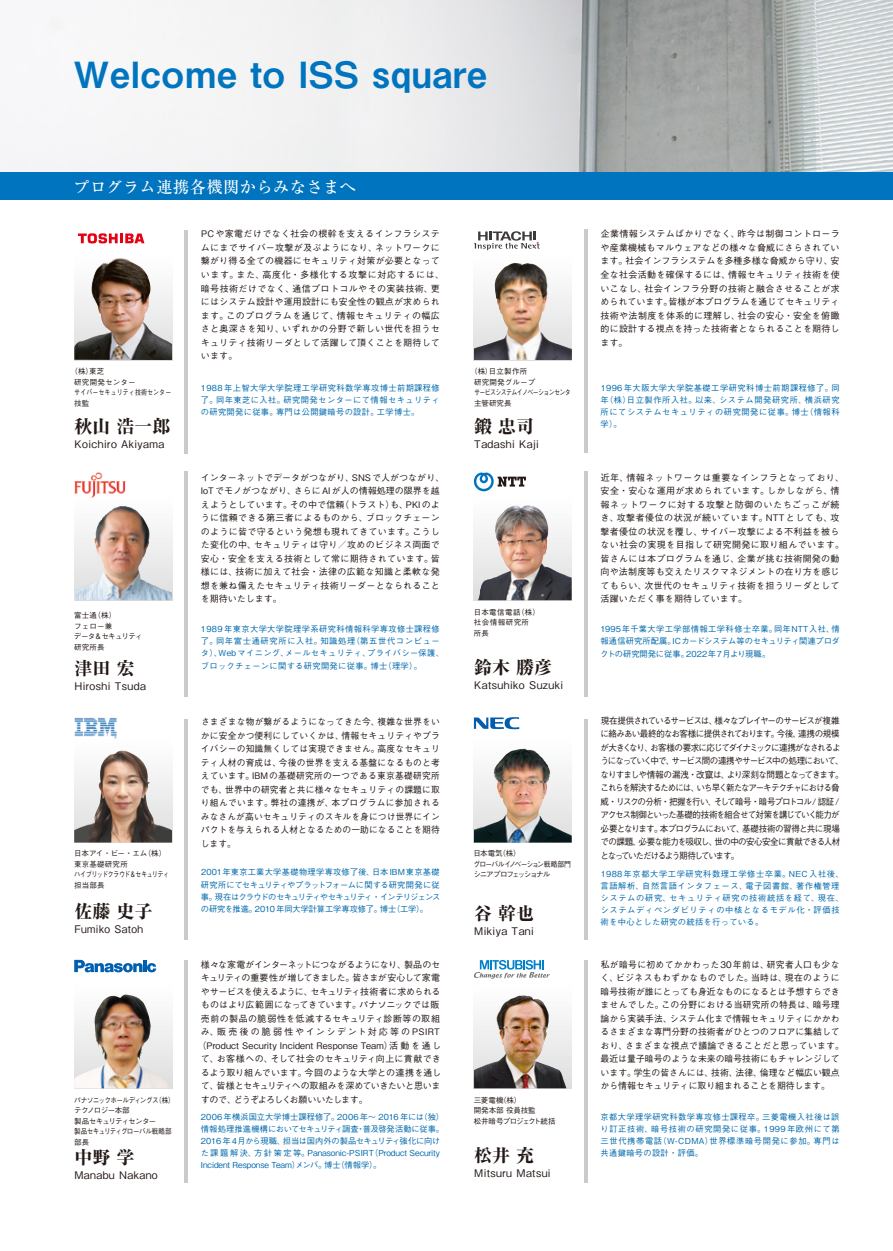
<style>
.page{position:relative;width:893px;height:1251px;background:#fff}
.page>*{position:absolute;margin:0;border:0;box-sizing:border-box;transform-origin:0 0}
.t1{font:36px "Midashi Go Pro MB31";letter-spacing:.02em;color:#0074be}
.t2{font:800 18px "Ryumin Pro";color:#221815}
.t3{font:500 16.2px "Ryumin Pro";letter-spacing:.03em;color:#fff}
.t4{font:500 10.5px "Gothic BBB Pro";letter-spacing:.04em;color:#221815}
.t5{font:500 9px/13.5px "Gothic BBB Pro";letter-spacing:.02em;color:#221815}
.t6{font:500 9px/13.5px "Gothic BBB Pro";letter-spacing:-.105em;color:#221815;scale:.95 1}
.t7{font:500 9px "Gothic BBB Pro";letter-spacing:-.04em;color:#221815}
.t8{font:500 9px "Gothic BBB Pro";letter-spacing:-.005em;color:#221815}
.t9{font:500 9px "Gothic BBB Pro";letter-spacing:-.06em;color:#221815}
.t10{font:500 9px "Gothic BBB Pro";letter-spacing:-.05em;color:#221815}
.t11{font:500 9px "Gothic BBB Pro";letter-spacing:.045em;color:#221815}
.t12{font:500 9px "Gothic BBB Pro";letter-spacing:.2em;color:#221815}
.t13{font:500 9px "Gothic BBB Pro";letter-spacing:-.085em;color:#221815}
.t14{font:500 8.25px/12px "Gothic BBB Pro";letter-spacing:.04em;color:#0069ad;text-align:justify}
.t15{font:500 8.25px/12px "Gothic BBB Pro";letter-spacing:-.005em;color:#0069ad}
.t16{font:500 8.25px/12px "Gothic BBB Pro";letter-spacing:.07em;color:#0069ad}
.t17{font:500 7.5px/10.5px "Gothic BBB Pro";letter-spacing:.025em;color:#221815}
.t18{font:500 7.5px/10.5px "Gothic BBB Pro";letter-spacing:-.085em;color:#221815;scale:.88 1}
.t19{font:500 7.5px/10.5px "Gothic BBB Pro";letter-spacing:-.045em;color:#221815}
.t20{font:500 7.5px/10.5px "Gothic BBB Pro";letter-spacing:-.1em;color:#221815}
.t21{font:500 7.5px/10.5px "Gothic BBB Pro";letter-spacing:-.13em;color:#221815}
.t22{font:500 7.5px/10.5px "Gothic BBB Pro";letter-spacing:-.02em;color:#221815}
.t23{font:500 7.5px/10.5px "Gothic BBB Pro";letter-spacing:.06em;color:#221815}
</style>
<div class="page">
<img style="left:74px;top:750px;width:98px;height:92px">
<img style="left:0;top:0;width:893px;height:172px">
<div style="left:0;top:172px;width:893px;height:28px;background:#0074be"></div>
<img style="left:74px;top:258px;width:98px;height:102px">
<img style="left:474px;top:263px;width:98px;height:97px">
<img style="left:74px;top:506px;width:98px;height:94px">
<div style="left:474px;top:979px;width:98px;height:109px;background:linear-gradient(to bottom,#fff,#dddede)"></div>
<img style="left:474px;top:995px;width:92px;height:93px">
<img style="left:474px;top:748px;width:98px;height:94px">
<svg style="left:74px;top:959px;width:82px;height:13px"></svg>
<svg style="left:474px;top:717px;width:45px;height:12px"></svg>
<hr style="left:185px;top:471px;width:3px;height:225px;background:#c9caca">
<hr style="left:185px;top:230px;width:3px;height:224px;background:#c9caca">
<hr style="left:185px;top:718px;width:3px;height:221px;background:#c9caca">
<hr style="left:584px;top:718px;width:4px;height:221px;background:#c9caca">
<hr style="left:584px;top:959px;width:4px;height:222px;background:#c9caca">
<hr style="left:185px;top:959px;width:3px;height:222px;background:#c9caca">
<img style="left:74px;top:472px;width:51px;height:26px">
<img style="left:74px;top:717px;width:43px;height:21px">
<svg style="left:474px;top:231px;width:66px;height:19px"></svg>
<hr style="left:584px;top:229px;width:4px;height:223px;background:#c9caca">
<svg style="left:78px;top:233px;width:66px;height:10px"></svg>
<svg style="left:474px;top:959px;width:76px;height:19px"></svg>
<hr style="left:584px;top:471px;width:4px;height:225px;background:#c9caca">
<div style="left:474px;top:492px;width:98px;height:108px;background:linear-gradient(to bottom,#fff,#dededf)"></div>
<img style="left:74px;top:994px;width:96px;height:94px">
<svg style="left:474px;top:472px;width:52px;height:19px"></svg>
<img style="left:478px;top:505px;width:94px;height:95px">
<h1 class="t1" style="left:73px;top:45px;width:415px">Welcome to ISS square</h1>
<h3 class="t3" style="left:73px;top:174px;width:284px">プログラム連携各機関からみなさまへ</h3>
<p class="t17" style="left:74px;top:365px;width:99px;text-indent:-4px">（株）東芝<br>研究開発センター<br>サイバーセキュリティ技術センター技監</p>
<h2 class="t2" style="left:75px;top:412px;width:97px">秋山 浩一郎</h2>
<p class="t4" style="left:75px;top:435px;width:91px">Koichiro Akiyama</p>
<p class="t17" style="left:74px;top:609px;width:70px">富士通（株）<br>フェロー兼<br>データ＆セキュリティ研究所長</p>
<h2 class="t2" style="left:74px;top:653px;width:61px">津田 宏</h2>
<p class="t4" style="left:74px;top:677px;width:73px">Hiroshi Tsuda</p>
<p class="t19" style="left:74px;top:847px;width:96px">日本アイ・ビー・エム（株）東京基礎研究所<br>ハイブリッドクラウド＆セキュリティ担当部長</p>
<h2 class="t2" style="left:74px;top:897px;width:79px">佐藤 史子</h2>
<p class="t4" style="left:74px;top:920px;width:70px">Fumiko Satoh</p>
<p class="t18" style="left:74px;top:1093px;width:116px">パナソニックホールディングス（株）テクノロジー本部<br>製品セキュリティセンター<br>製品セキュリティグローバル戦略部部長</p>
<h2 class="t2" style="left:74px;top:1142px;width:61px">中野 学</h2>
<p class="t4" style="left:74px;top:1166px;width:85px">Manabu Nakano</p>
<p class="t5" style="left:201px;top:226px;width:245px">PCや家電だけでなく社会の根幹を支えるインフラシステムにまでサイバー攻撃が及ぶようになり、ネットワークに繋がり得る全ての機器にセキュリティ対策が必要となっています。また、高度化・多様化する攻撃に対応するには、暗号技術だけでなく、通信プロトコルやその実装技術、更にはシステム設計や運用設計にも安全性の観点が求められます。このプログラムを通じて、情報セキュリティの幅広さと奥深さを知り、いずれかの分野で新しい世代を担うセキュリティ技術リーダとして活躍して頂くことを期待しています。</p>
<p class="t14" style="left:201px;top:380px;width:240px">1988年上智大学大学院理工学研究科数学専攻博士前期課程修了。同年東芝に入社。研究開発センターにて情報セキュリティの研究開発に従事。専門は公開鍵暗号の設計。工学博士。</p>
<p class="t5" style="left:201px;top:469px;width:245px">インターネットでデータがつながり、SNSで人がつながり、<br>IoTでモノがつながり、さらにAIが人の情報処理の限界を越えようとしています。その中で信頼（トラスト）も、PKIのように信頼できる第三者によるものから、ブロックチェーンのように皆で守るという発想も現れてきています。こうした変化の中、セキュリティは守り／攻めのビジネス両面で安心・安全を支える技術として常に期待されています。皆様には、技術に加えて社会・法律の広範な知識と柔軟な発想を兼ね備えたセキュリティ技術リーダーとなられることを期待いたします。</p>
<p class="t14" style="left:201px;top:622px;width:245px;text-align:left">1989年東京大学大学院理学系研究科情報科学専攻修士課程修了。同年富士通研究所に入社。知識処理（第五世代コンピュータ）、Webマイニング、メールセキュリティ、プライバシー保護、ブロックチェーンに関する研究開発に従事。博士（理学）。</p>
<p class="t5" style="left:201px;top:713px;width:241px;text-align:justify">さまざまな物が繋がるようになってきた今、複雑な世界をいかに安全かつ便利にしていくかは、情報セキュリティやプライバシーの知識無くしては実現できません。高度なセキュリティ人材の育成は、今後の世界を支える基盤になるものと考えています。IBMの基礎研究所の一つである東京基礎研究所でも、世界中の研究者と共に様々なセキュリティの課題に取り組んでいます。弊社の連携が、本プログラムに参加されるみなさんが高いセキュリティのスキルを身につけ世界にインパクトを与えられる人材となるための一助になることを期待します。</p>
<p class="t14" style="left:201px;top:865px;width:241px">2001年東京工業大学基礎物理学専攻修了後、日本IBM東京基礎研究所にてセキュリティやプラットフォームに関する研究開発に従事。現在はクラウドのセキュリティやセキュリティ・インテリジェンスの研究を推進。2010 年同大学計算工学専攻修了。博士（工学）。</p>
<p class="t7" style="left:201px;top:956px;width:241px">様々な家電がインターネットにつながるようになり、製品のセ</p>
<p class="t9" style="left:201px;top:970px;width:241px">キュリティの重要性が増してきました。皆さまが安心して家電</p>
<p class="t10" style="left:201px;top:983px;width:241px">やサービスを使えるように、セキュリティ技術者に求められる</p>
<p class="t8" style="left:201px;top:997px;width:240px">ものはより広範囲になってきています。パナソニックでは販</p>
<p class="t11" style="left:201px;top:1010px;width:241px">売前の製品の脆弱性を低減するセキュリティ診断等の取組</p>
<p class="t12" style="left:201px;top:1024px;width:240px">み、販売後の脆弱性やインシデント対応等のPSIRT</p>
<p class="t5" style="left:197px;top:1037px;width:245px">（Product Security Incident Response Team）活動を通し</p>
<p class="t5" style="left:201px;top:1050px;width:241px">て、お客様への、そして社会のセキュリティ向上に貢献でき</p>
<p class="t8" style="left:201px;top:1064px;width:242px">るよう取り組んでいます。今回のような大学との連携を通し</p>
<p class="t7" style="left:201px;top:1078px;width:241px">て、皆様とセキュリティへの取組みを深めていきたいと思いま</p>
<p class="t13" style="left:201px;top:1091px;width:168px">すので、どうぞよろしくお願いいたします。</p>
<p class="t15" style="left:201px;top:1109px;width:245px">2006年横浜国立大学博士課程修了。2006年～ 2016年には（独）情報処理推進機構においてセキュリティ調査・普及啓発活動に従事。2016 年 4月から現職、担当は国内外の製品セキュリティ強化に向けた課題解決、方針策定等。Panasonic-PSIRT（Product Security Incident Response Team）メンバ。博士（情報学）。</p>
<p class="t20" style="left:474px;top:365px;width:98px;text-indent:-4px">（株）日立製作所<br>研究開発グループ<br>サービスシステムイノベーションセンタ主管研究長</p>
<h2 class="t2" style="left:474px;top:412px;width:61px">鍛 忠司</h2>
<p class="t4" style="left:474px;top:435px;width:66px">Tadashi Kaji</p>
<p class="t23" style="left:474px;top:605px;width:68px">日本電信電話（株）社会情報研究所<br>所長</p>
<h2 class="t2" style="left:474px;top:653px;width:79px">鈴木 勝彦</h2>
<p class="t4" style="left:474px;top:676px;width:90px">Katsuhiko Suzuki</p>
<p class="t21" style="left:473px;top:847px;width:99px">日本電気（株）<br>グローバルイノベーション戦略部門シニアプロフェッショナル</p>
<h2 class="t2" style="left:474px;top:898px;width:61px">谷 幹也</h2>
<p class="t4" style="left:474px;top:922px;width:61px">Mikiya Tani</p>
<p class="t22" style="left:474px;top:1093px;width:83px">三菱電機（株）<br>開発本部 役員技監<br>松井暗号プロジェクト統括</p>
<h2 class="t2" style="left:474px;top:1141px;width:61px">松井 充</h2>
<p class="t4" style="left:474px;top:1164px;width:78px">Mitsuru Matsui</p>
<p class="t5" style="left:601px;top:226px;width:241px;text-align:justify">企業情報システムばかりでなく、昨今は制御コントローラや産業機械もマルウェアなどの様々な脅威にさらされています。社会インフラシステムを多種多様な脅威から守り、安全な社会活動を確保するには、情報セキュリティ技術を使いこなし、社会インフラ分野の技術と融合させることが求められています。皆様が本プログラムを通じてセキュリティ技術や法制度を体系的に理解し、社会の安心・安全を俯瞰的に設計する視点を持った技術者となられることを期待します。</p>
<p class="t14" style="left:601px;top:380px;width:241px">1996 年大阪大学大学院基礎工学研究科博士前期課程修了。同年（株）日立製作所入社。以来、システム開発研究所、横浜研究所にてシステムセキュリティの研究開発に従事。博士（情報科学）。</p>
<p class="t5" style="left:601px;top:469px;width:245px">近年、情報ネットワークは重要なインフラとなっており、安全・安心な運用が求められています。しかしながら、情報ネットワークに対する攻撃と防御のいたちごっこが続き、攻撃者優位の状況が続いています。NTTとしても、攻撃者優位の状況を覆し、サイバー攻撃による不利益を被らない社会の実現を目指して研究開発に取り組んでいます。皆さんには本プログラムを通じ、企業が挑む技術開発の動向や法制度等も交えたリスクマネジメントの在り方を感じてもらい、次世代のセキュリティ技術を担うリーダとして活躍いただく事を期待しています。</p>
<p class="t14" style="left:600px;top:622px;width:241px">1995年千葉大学工学部情報工学科修士卒業。同年NTT入社、情報通信研究所配属。ICカードシステム等のセキュリティ関連プロダクトの研究開発に従事。2022年7月より現職。</p>
<p class="t6" style="left:601px;top:712px;width:258px">現在提供されているサービスは、様々なプレイヤーのサービスが複雑に絡みあい最終的なお客様に提供されております。今後、連携の規模が大きくなり、お客様の要求に応じてダイナミックに連携がなされるようになっていく中で、サービス間の連携やサービス中の処理において、なりすましや情報の漏洩・改竄は、より深刻な問題となってきます。これらを解決するためには、いち早く新たなアーキテクチャにおける脅威・リスクの分析・把握を行い、そして暗号・暗号プロトコル/ 認証 /アクセス制御といった基礎的技術を組合せて対策を講じていく能力が必要となります。本プログラムにおいて、基礎技術の習得と共に現場での課題、必要な能力を吸収し、世の中の安心安全に貢献できる人材となっていただけるよう期待しています。</p>
<p class="t16" style="left:601px;top:866px;width:245px">1988年京都大学工学研究科数理工学修士卒業。NEC入社後、言語解析、自然言語インタフェース、電子図書館、著作権管理システムの研究、セキュリティ研究の技術統括を経て、現在、システムディペンダビリティの中核となるモデル化・評価技術を中心とした研究の統括を行っている。</p>
<p class="t5" style="left:601px;top:956px;width:245px">私が暗号に初めてかかわった30年前は、研究者人口も少なく、ビジネスもわずかなものでした。当時は、現在のように暗号技術が誰にとっても身近なものになるとは予想すらできませんでした。この分野における当研究所の特長は、暗号理論から実装手法、システム化まで情報セキュリティにかかわるさまざまな専門分野の技術者がひとつのフロアに集結しており、さまざまな視点で議論できることだと思っています。最近は量子暗号のような未来の暗号技術にもチャレンジしています。学生の皆さんには、技術、法律、倫理など幅広い観点から情報セキュリティに取り組まれることを期待します。</p>
<p class="t14" style="left:601px;top:1109px;width:241px">京都大学理学研究科数学専攻修士課程卒。三菱電機入社後は誤り訂正技術、暗号技術の研究開発に従事。1999年欧州にて第三世代携帯電話（W-CDMA）世界標準暗号開発に参加。専門は共通鍵暗号の設計・評価。</p>
</div>
